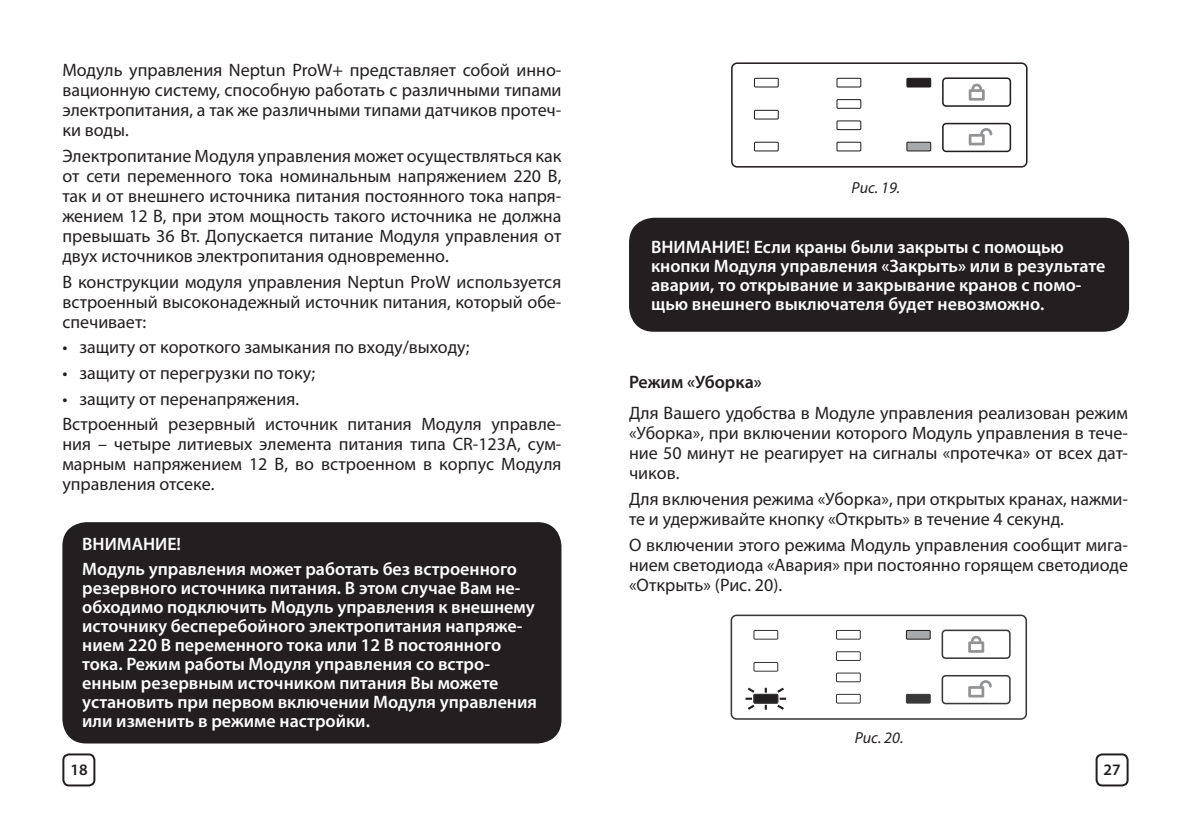
<style>
.page{position:relative;width:1191px;height:840px;background:#fff}
.page>*{position:absolute;margin:0;border:0;box-sizing:border-box;transform-origin:0 0}
.t1{font:18px/20px "Myriad Pro";color:#231f20;text-align:justify}
.t2{font:600 18px/19px "Myriad Pro";color:#fff}
.t3{font:600 18px "Myriad Pro";color:#231f20}
.t4{font:italic 16px "Myriad Pro";color:#231f20}
.t5{font:600 16px "Myriad Pro";color:#231f20}
</style>
<div class="page">
<div style="left:62px;top:753px;width:33px;height:33px;border:2px solid #231f20;border-radius:6px"></div>
<div style="left:62px;top:522px;width:499px;height:221px;background:#231f20;border-radius:24px"></div>
<div style="left:1095px;top:753px;width:33px;height:33px;border:2px solid #231f20;border-radius:6px"></div>
<div style="left:630px;top:219px;width:498px;height:111px;background:#231f20;border-radius:24px"></div>
<div style="left:629px;top:218px;width:500px;height:113px;border:2px solid #231f20;border-radius:24px"></div>
<div style="left:942px;top:77px;width:69px;height:30px;border:2px solid #231f20;border-radius:3px"></div>
<div style="left:942px;top:123px;width:69px;height:29px;border:2px solid #231f20;border-radius:3px"></div>
<div style="left:731px;top:62px;width:296px;height:105px;border:2px solid #231f20;border-radius:5px"></div>
<div style="left:836px;top:99px;width:25px;height:10px;border:1px solid #231f20"></div>
<div style="left:836px;top:78px;width:25px;height:9px;border:1px solid #231f20"></div>
<div style="left:836px;top:142px;width:25px;height:9px;border:1px solid #231f20"></div>
<div style="left:836px;top:120px;width:25px;height:10px;border:1px solid #231f20"></div>
<div style="left:754px;top:78px;width:24px;height:9px;border:1px solid #231f20"></div>
<div style="left:754px;top:142px;width:24px;height:9px;border:1px solid #231f20"></div>
<div style="left:754px;top:110px;width:24px;height:9px;border:1px solid #231f20"></div>
<div style="left:907px;top:142px;width:23px;height:9px;background:#a8a9ad"></div>
<div style="left:906px;top:142px;width:25px;height:9px;border:1px solid #231f20"></div>
<div style="left:907px;top:78px;width:23px;height:9px;background:#231f20"></div>
<div style="left:906px;top:78px;width:25px;height:9px;border:1px solid #231f20"></div>
<svg style="left:968px;top:84px;width:16px;height:17px"></svg>
<svg style="left:968px;top:128px;width:24px;height:17px"></svg>
<div style="left:754px;top:694px;width:23px;height:8px;background:#231f20"></div>
<svg style="left:764px;top:704px;width:3px;height:5px"></svg>
<svg style="left:764px;top:687px;width:3px;height:5px"></svg>
<svg style="left:775px;top:687px;width:11px;height:23px"></svg>
<svg style="left:745px;top:687px;width:12px;height:23px"></svg>
<svg style="left:968px;top:635px;width:16px;height:17px"></svg>
<svg style="left:968px;top:680px;width:23px;height:17px"></svg>
<div style="left:941px;top:629px;width:69px;height:29px;border:2px solid #383839;border-radius:3px"></div>
<div style="left:941px;top:674px;width:69px;height:30px;border:2px solid #383839;border-radius:3px"></div>
<div style="left:730px;top:614px;width:297px;height:105px;border:2px solid #383839;border-radius:5px"></div>
<div style="left:836px;top:651px;width:24px;height:9px;border:1px solid #383839"></div>
<div style="left:836px;top:629px;width:24px;height:10px;border:1px solid #383839"></div>
<div style="left:836px;top:693px;width:24px;height:10px;border:1px solid #383839"></div>
<div style="left:836px;top:672px;width:24px;height:10px;border:1px solid #383839"></div>
<div style="left:753px;top:629px;width:25px;height:10px;border:1px solid #383839"></div>
<div style="left:753px;top:693px;width:25px;height:10px;border:1px solid #383839"></div>
<div style="left:753px;top:661px;width:25px;height:10px;border:1px solid #383839"></div>
<div style="left:906px;top:694px;width:24px;height:8px;background:#383839"></div>
<div style="left:906px;top:693px;width:24px;height:10px;border:1px solid #383839"></div>
<div style="left:906px;top:630px;width:24px;height:8px;background:#a8a9ad"></div>
<div style="left:906px;top:629px;width:24px;height:10px;border:1px solid #231f20"></div>
<p class="t1" style="left:62px;top:61px;width:500px">Модуль управления Neptun ProW+ представляет собой инно&shy;вационную систему, способную работать с различными типами электропитания, а так же различными типами датчиков протеч&shy;ки воды.</p>
<p class="t1" style="left:62px;top:147px;width:500px">Электропитание Модуля управления может осуществляться как от сети переменного тока номинальным напряжением 220 В, так и от внешнего источника питания постоянного тока напря&shy;жением 12 В, при этом мощность такого источника не должна превышать 36 Вт. Допускается питание Модуля управления от двух источников электропитания одновременно.</p>
<p class="t1" style="left:62px;top:273px;width:500px">В конструкции модуля управления Neptun ProW используется встроенный высоконадежный источник питания, который обе&shy;спечивает:</p>
<p class="t1" style="left:62px;top:338px;width:408px">• защиту от короткого замыкания по входу/выходу;</p>
<p class="t1" style="left:62px;top:364px;width:254px">• защиту от перегрузки по току;</p>
<p class="t1" style="left:62px;top:387px;width:500px;line-height:25.6px">• защиту от перенапряжения.<br>Встроенный резервный источник питания Модуля управле-</p>
<p class="t1" style="left:62px;top:435px;width:500px">ния – четыре литиевых элемента питания типа CR-123A, сум&shy;марным напряжением 12 В, во встроенном в корпус Модуля управления отсеке.</p>
<p class="t2" style="left:82px;top:532px;width:436px;line-height:24.6px">ВНИМАНИЕ!<br>Модуль управления может работать без встроенного</p>
<p class="t2" style="left:82px;top:579px;width:456px">резервного источника питания. В этом случае Вам не&shy;обходимо подключить Модуль управления к внешнему источнику бесперебойного электропитания напряже&shy;нием 220 В переменного тока или 12 В постоянного тока. Режим работы Модуля управления со встро&shy;енным резервным источником питания Вы можете установить при первом включении Модуля управления или изменить в режиме настройки.</p>
<p class="t5" style="left:70px;top:762px;width:19px">18</p>
<p class="t4" style="left:851px;top:182px;width:50px">Рис. 19.</p>
<p class="t2" style="left:651px;top:238px;width:456px">ВНИМАНИЕ! Если краны были закрыты с помощью кнопки Модуля управления «Закрыть» или в результате аварии, то открывание и закрывание кранов с помо&shy;щью внешнего выключателя будет невозможно.</p>
<p class="t3" style="left:629px;top:375px;width:134px">Режим «Уборка»</p>
<p class="t1" style="left:629px;top:404px;width:500px">Для Вашего удобства в Модуле управления реализован режим «Уборка», при включении которого Модуль управления в тече&shy;ние 50 минут не реагирует на сигналы «протечка» от всех дат&shy;чиков.</p>
<p class="t1" style="left:629px;top:490px;width:500px">Для включения режима «Уборка», при открытых кранах, нажми&shy;те и удерживайте кнопку «Открыть» в течение 4 секунд.</p>
<p class="t1" style="left:629px;top:536px;width:500px">О включении этого режима Модуль управления сообщит мига&shy;нием светодиода «Авария» при постоянно горящем светодиоде «Открыть» (Рис. 20).</p>
<p class="t4" style="left:854px;top:731px;width:50px">Рис. 20.</p>
<p class="t5" style="left:1103px;top:762px;width:19px">27</p>
</div>
